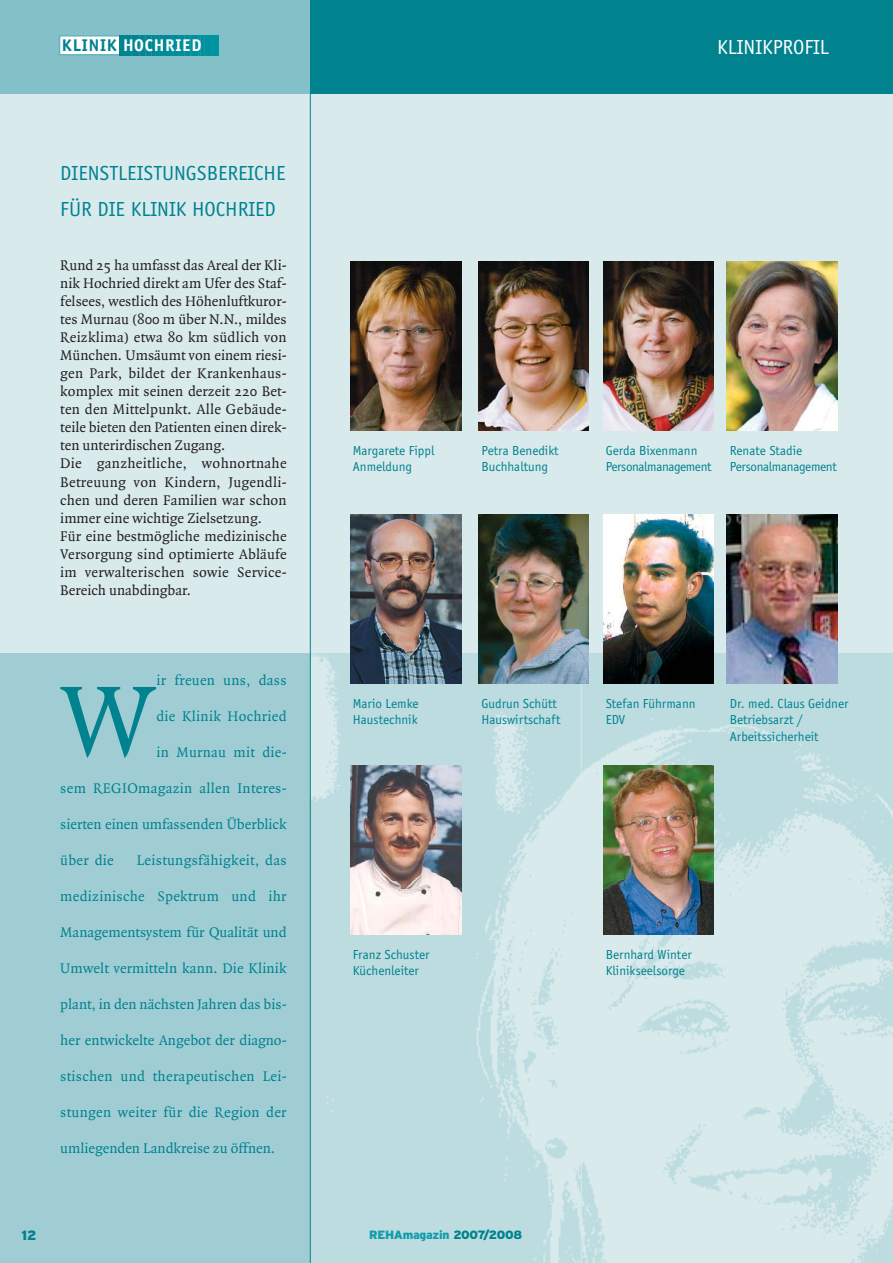
<style>
.page{position:relative;width:893px;height:1263px;background:#fff}
.page>*{position:absolute;margin:0;border:0;box-sizing:border-box;transform-origin:0 0}
.t1{font:108.45px "Quadraat";color:#00828f}
.t2{font:21px/36px "Officina Sans";color:#00828f}
.t3{font:21px "Officina Sans";color:#fff}
.t4{font:700 17.55px "Officina Sans";letter-spacing:.05em;color:#fff}
.t5{font:15px/18px "Quadraat";color:#231f20}
.t6{font:15px "Quadraat";letter-spacing:.02em;color:#00828f}
.t7{font:15px "Quadraat";color:#00828f}
.t8{font:13.5px/16.5px "Officina Sans";color:#00828f}
.t9{font:13.5px/16.5px "Officina Sans";letter-spacing:-.03em;color:#00828f}
.t10{font:13.5px/16.5px "Officina Sans";letter-spacing:-.025em;color:#00828f}
.t11{font:900 13.5px "Interstate";color:#00828f}
.t12{font:900 12px "Interstate";letter-spacing:-.02em;color:#119daa}
.s1{color:#00828f}
</style>
<div class="page">
<img style="left:0;top:0;width:893px;height:1263px">
<p class="t4" style="left:62px;top:38px;width:141px"><span class="s1">KLINIK</span> HOCHRIED</p>
<h2 class="t3" style="left:717px;top:39px;width:113px">KLINIKPROFIL</h2>
<h2 class="t2" style="left:60px;top:157px;width:227px">DIENSTLEISTUNGSBEREICHE<br>FÜR DIE KLINIK HOCHRIED</h2>
<p class="t5" style="left:60px;top:258px;width:228px">Rund 25 ha umfasst das Areal der Kli&shy;nik Hochried direkt am Ufer des Staf&shy;felsees, westlich des Höhenluftkuror&shy;tes Murnau (800 m über N.N., mildes Reizklima) etwa 80 km südlich von München. Umsäumt von einem riesi&shy;gen Park, bildet der Krankenhaus&shy;komplex mit seinen derzeit 220 Bet&shy;ten den Mittelpunkt. Alle Gebäude&shy;teile bieten den Patienten einen direk&shy;ten unterirdischen Zugang.<br>Die ganzheitliche, wohnortnahe Betreuung von Kindern, Jugendli&shy;chen und deren Familien war schon immer eine wichtige Zielsetzung.<br>Für eine bestmögliche medizinische Versorgung sind optimierte Abläufe im verwalterischen sowie Service-Bereich unabdingbar.</p>
<p class="t6" style="left:156px;top:674px;width:132px">ir freuen uns, dass</p>
<p class="t6" style="left:156px;top:710px;width:132px">die Klinik Hochried</p>
<p class="t6" style="left:156px;top:746px;width:132px">in Murnau mit die-</p>
<p class="t6" style="left:60px;top:782px;width:228px">sem REGIOmagazin allen Interes-</p>
<p class="t7" style="left:60px;top:818px;width:228px">sierten einen umfassenden Überblick</p>
<p class="t6" style="left:60px;top:854px;width:55px">über die</p>
<p class="t6" style="left:137px;top:854px;width:151px">Leistungsfähigkeit, das</p>
<p class="t6" style="left:60px;top:890px;width:228px">medizinische Spektrum und ihr</p>
<p class="t7" style="left:60px;top:926px;width:228px">Managementsystem für Qualität und</p>
<p class="t6" style="left:60px;top:962px;width:228px">Umwelt vermitteln kann. Die Klinik</p>
<p class="t7" style="left:60px;top:998px;width:228px">plant, in den nächsten Jahren das bis-</p>
<p class="t7" style="left:60px;top:1034px;width:228px">her entwickelte Angebot der diagno-</p>
<p class="t6" style="left:60px;top:1070px;width:228px">stischen und therapeutischen Lei-</p>
<p class="t6" style="left:60px;top:1106px;width:228px">stungen weiter für die Region der</p>
<p class="t7" style="left:60px;top:1142px;width:216px">umliegenden Landkreise zu öffnen.</p>
<h1 class="t1" style="left:60px;top:679px;width:98px">W</h1>
<p class="t8" style="left:353px;top:443px;width:83px">Margarete Fippl<br>Anmeldung</p>
<p class="t8" style="left:481px;top:443px;width:79px">Petra Benedikt<br>Buchhaltung</p>
<p class="t9" style="left:606px;top:443px;width:107px">Gerda Bixenmann<br>Personalmanagement</p>
<p class="t10" style="left:730px;top:443px;width:108px">Renate Stadie<br>Personalmanagement</p>
<p class="t8" style="left:353px;top:696px;width:67px">Mario Lemke<br>Haustechnik</p>
<p class="t8" style="left:481px;top:696px;width:80px">Gudrun Schütt<br>Hauswirtschaft</p>
<p class="t8" style="left:606px;top:696px;width:91px">Stefan Führmann<br>EDV</p>
<p class="t8" style="left:730px;top:696px;width:120px">Dr. med. Claus Geidner<br>Betriebsarzt /<br>Arbeitssicherheit</p>
<p class="t8" style="left:353px;top:947px;width:78px">Franz Schuster<br>Küchenleiter</p>
<p class="t8" style="left:606px;top:947px;width:88px">Bernhard Winter<br>Klinikseelsorge</p>
<p class="t11" style="left:22px;top:1230px;width:16px">12</p>
<p class="t12" style="left:369px;top:1230px;width:155px">REHAmagazin <span class="s1">2007/2008</span></p>
</div>
